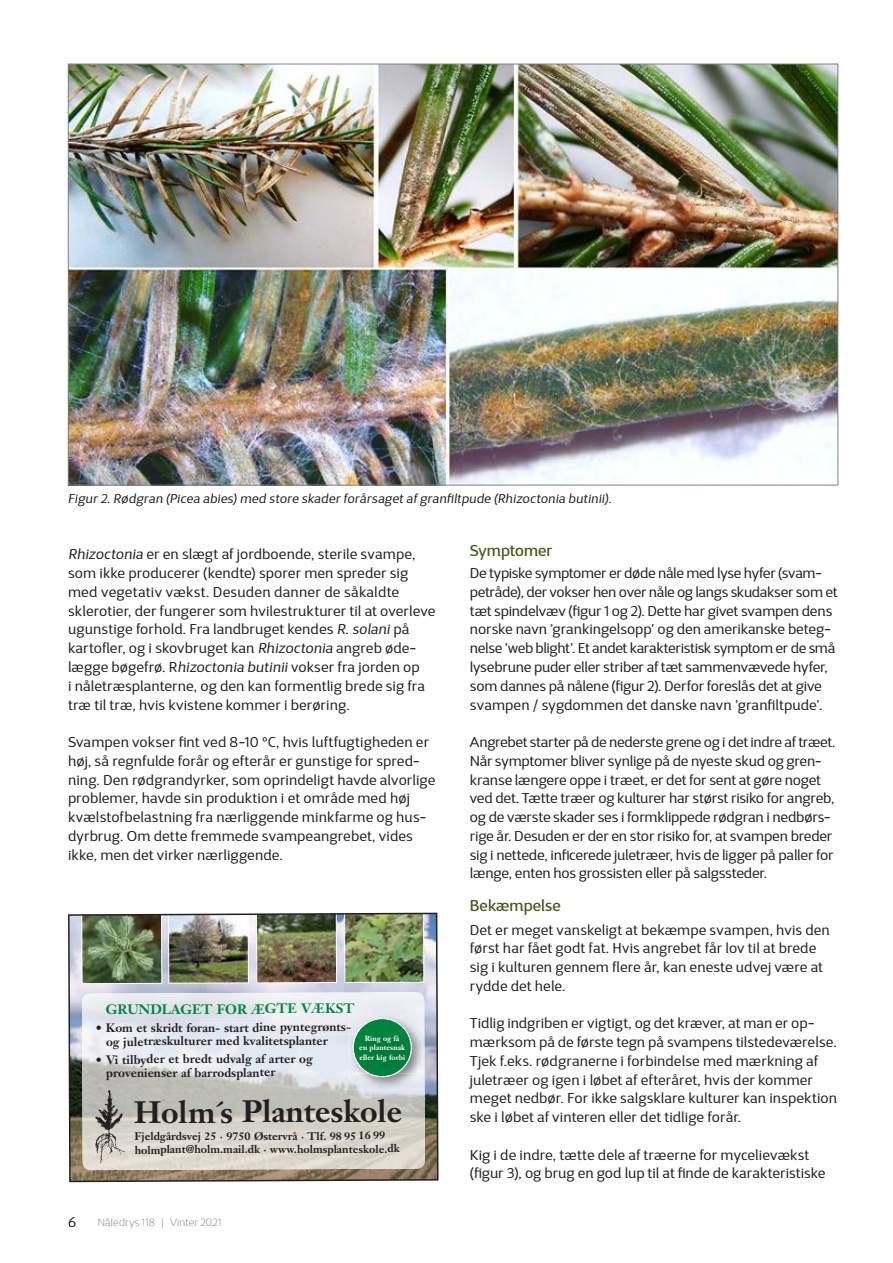
<style>
.page{position:relative;width:893px;height:1263px;background:#fff}
.page>*{position:absolute;margin:0;border:0;box-sizing:border-box;transform-origin:0 0}
.t1{font:700 30.45px "Janson Text";letter-spacing:-.01em;color:#231f20}
.t2{font:500 15.75px "D Sari";letter-spacing:.005em;color:#445d1b}
.t3{font:14.25px/18.8px "D Sari";letter-spacing:.005em;color:#231f20}
.t4{font:700 13.5px "Janson Text";color:#00843d}
.t5{font:italic 12.75px "D Sari";letter-spacing:.015em;color:#231f20}
.t6{font:700 12px/13.5px "Janson Text";color:#231f20}
.t7{font:700 10.95px/13px "Janson Text";letter-spacing:-.005em;color:#231f20}
.t8{font:100 10.5px "D Sari";letter-spacing:.02em;color:#6c6d70}
.t9{font:700 7.35px/9.4px "Janson Text";color:#fff;text-align:center}
.s1{font-style:italic}
</style>
<div class="page">
<img style="left:70px;top:66px;width:766px;height:417px">
<img style="left:68px;top:912px;width:371px;height:271px">
<p class="t5" style="left:68px;top:491px;width:545px">Figur 2. Rødgran (Picea abies) med store skader forårsaget af granfiltpude (Rhizoctonia butinii).</p>
<p class="t3" style="left:68px;top:545px;width:369px"><span class="s1">Rhizoctonia</span> er en slægt af jordboende, sterile svampe, som ikke producerer (kendte) sporer men spreder sig med vegetativ vækst. Desuden danner de såkaldte sklerotier, der fungerer som hvilestrukturer til at overleve ugunstige forhold. Fra landbruget kendes <span class="s1">R. solani</span> på kartofler, og i skovbruget kan <span class="s1">Rhizoctonia</span> angreb øde&shy;lægge bøgefrø. R<span class="s1">hizoctonia butinii</span> vokser fra jorden op<br>i nåletræsplanterne, og den kan formentlig brede sig fra træ til træ, hvis kvistene kommer i berøring.</p>
<p class="t3" style="left:68px;top:732px;width:369px">Svampen vokser fint ved 8-10 °C, hvis luftfugtigheden er høj, så regnfulde forår og efterår er gunstige for spred&shy;ning. Den rødgrandyrker, som oprindeligt havde alvorlige problemer, havde sin produktion i et område med høj kvælstofbelastning fra nærliggende minkfarme og hus&shy;dyrbrug. Om dette fremmede svampeangrebet, vides ikke, men det virker nærliggende.</p>
<p class="t4" style="left:106px;top:1000px;width:250px">GRUNDLAGET FOR ÆGTE VÆKST</p>
<p class="t6" style="left:106px;top:1020px;width:247px;text-indent:-11px">• Kom et skridt foran- start dine pyntegrønts&shy;og juletræskulturer med kvalitetsplanter</p>
<p class="t6" style="left:106px;top:1052px;width:208px;text-indent:-11px">• Vi tilbyder et bredt udvalg af arter og provenienser af barrodsplanter</p>
<p class="t9" style="left:359px;top:1033px;width:48px">Ring og få<br>en plantesnak eller kig forbi</p>
<h1 class="t1" style="left:134px;top:1092px;width:270px">Holm´s Planteskole</h1>
<p class="t7" style="left:135px;top:1129px;width:267px">Fjeldgårdsvej 25 · 9750 Østervrå · Tlf. 98 95 16 99 holmplant@holm.mail.dk · www.holmsplanteskole.dk</p>
<p class="t3" style="left:68px;top:1212px;width:9px">6</p>
<p class="t8" style="left:98px;top:1216px;width:125px">Nåledrys 118 | Vinter 2021</p>
<p class="t2" style="left:470px;top:540px;width:84px">Symptomer</p>
<p class="t3" style="left:470px;top:564px;width:369px">De typiske symptomer er døde nåle med lyse hyfer (svam&shy;petråde), der vokser hen over nåle og langs skudakser som et tæt spindelvæv (figur 1 og 2). Dette har givet svampen dens norske navn ’grankingelsopp’ og den amerikanske beteg&shy;nelse ’web blight’. Et andet karakteristisk symptom er de små lysebrune puder eller striber af tæt sammenvævede hyfer, som dannes på nålene (figur 2). Derfor foreslås det at give svampen / sygdommen det danske navn ’granfiltpude’.</p>
<p class="t3" style="left:470px;top:732px;width:367px">Angrebet starter på de nederste grene og i det indre af træet.<br>Når symptomer bliver synlige på de nyeste skud og gren&shy;kranse længere oppe i træet, er det for sent at gøre noget ved det. Tætte træer og kulturer har størst risiko for angreb, og de værste skader ses i formklippede rødgran i nedbørs&shy;rige år. Desuden er der en stor risiko for, at svampen breder sig i nettede, inficerede juletræer, hvis de ligger på paller for længe, enten hos grossisten eller på salgssteder.</p>
<p class="t2" style="left:470px;top:896px;width:92px">Bekæmpelse</p>
<p class="t3" style="left:470px;top:920px;width:361px">Det er meget vanskeligt at bekæmpe svampen, hvis den først har fået godt fat. Hvis angrebet får lov til at brede sig i kulturen gennem flere år, kan eneste udvej være at rydde det hele.</p>
<p class="t3" style="left:470px;top:1014px;width:369px">Tidlig indgriben er vigtigt, og det kræver, at man er op&shy;mærksom på de første tegn på svampens tilstedeværelse.<br>Tjek f.eks. rødgranerne i forbindelse med mærkning af juletræer og igen i løbet af efteråret, hvis der kommer meget nedbør. For ikke salgsklare kulturer kan inspektion ske i løbet af vinteren eller det tidlige forår.</p>
<p class="t3" style="left:470px;top:1145px;width:357px">Kig i de indre, tætte dele af træerne for mycelievækst (figur 3), og brug en god lup til at finde de karakteristiske</p>
</div>
